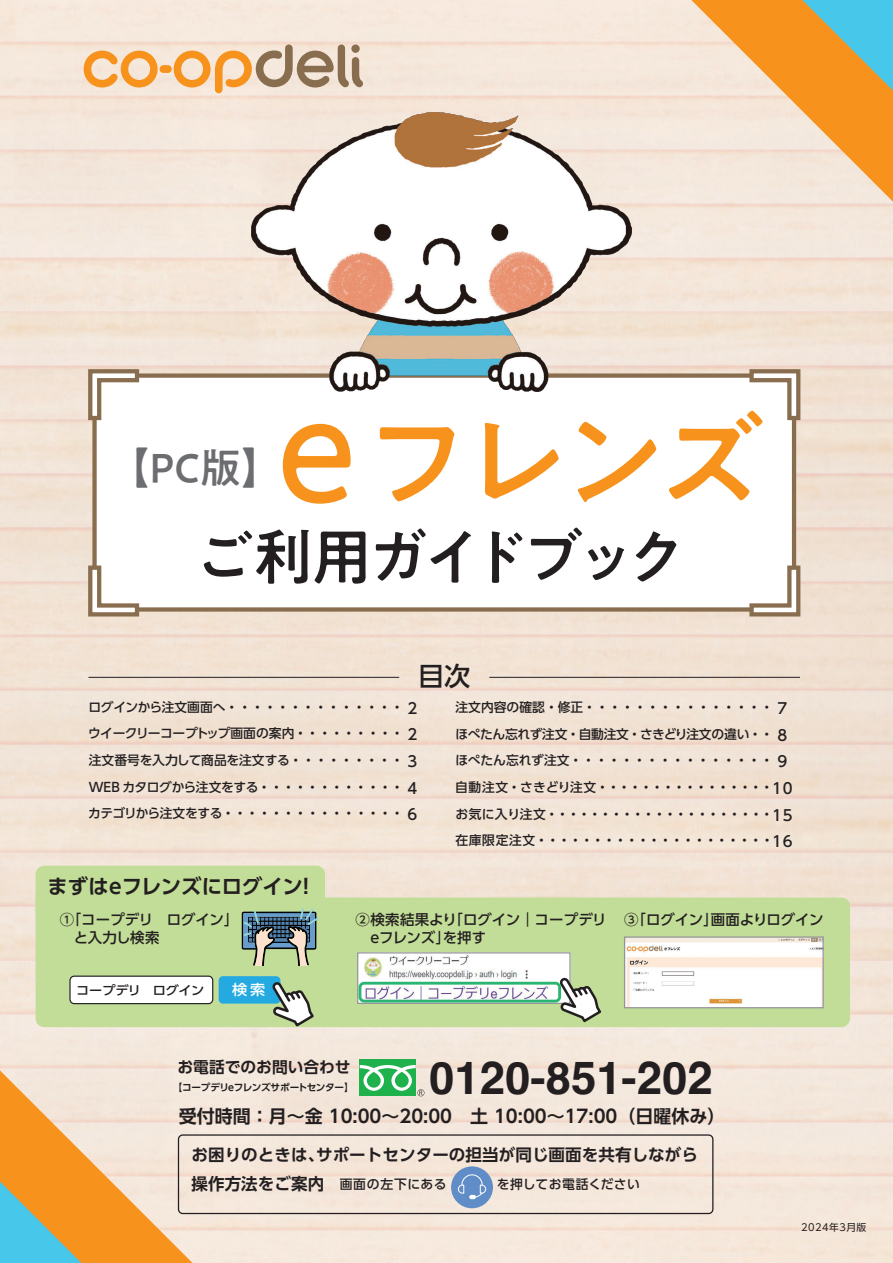
<style>
.page{position:relative;width:893px;height:1263px;background:#fff}
.page>*{position:absolute;margin:0;border:0;box-sizing:border-box;transform-origin:0 0}
.t1{font:500 109.35px "PA1 Gothic Std";color:#f7931d}
.t2{font:500 60.45px "PA1 Gothic Std";letter-spacing:-.095em;color:#231f20}
.t3{font:700 45.6px "Helvetica";color:#231f20}
.t4{font:500 40.5px "PA1 Gothic Std";color:#6c6d70}
.t5{font:500 26.1px "UD Shin Go Pr 6 N";color:#231f20}
.t6{font:700 20.25px "UD Shin Go Pr 6 N De";color:#231f20}
.t7{font:700 18px "UD Shin Go Pr 6 N De";color:#231f20}
.t8{font:700 16.5px/29px "UD Shin Go Pr 6 N De";letter-spacing:.005em;color:#231f20}
.t9{font:700 15.75px "UD Shin Go Pr 6 N De";color:#231f20}
.t10{font:500 15px/26.7px "UD Shin Go Pr 6 N";color:#231f20;text-align:justify}
.t11{font:500 14.4px/18px "UD Shin Go Pr 6 N";color:#231f20}
.t12{font:500 14.25px "UD Shin Go Pro";color:#fff;scale:1.06 1}
.t13{font:500 12.75px/26.7px "UD Shin Go Pr 6 N";letter-spacing:-.01em;color:#231f20;text-align:justify}
.t14{font:500 12.75px "UD Shin Go Pr 6 N";letter-spacing:.035em;color:#231f20}
.t15{font:500 12.45px "UD Shin Go Pro";letter-spacing:-.02em;color:#231f20;scale:1.06 1}
.t16{font:9.9px "UD Shin Go Pr 6 N";letter-spacing:.05em;color:#231f20}
.t17{font:700 9.6px "UD Shin Go Pr 6 N De";letter-spacing:-.035em;color:#231f20}
.s1{font-weight:400;font-size:157.65px}
</style>
<div class="page">
<img style="left:0;top:0;width:893px;height:1263px">
<hr style="left:88px;top:677px;width:311px;height:1px;background:#231f20">
<hr style="left:489px;top:677px;width:311px;height:1px;background:#231f20">
<div style="left:95px;top:376px;width:699px;height:233px;background:#fff"></div>
<div style="left:92px;top:373px;width:704px;height:239px;border:4px solid #896d4f"></div>
<svg style="left:86px;top:367px;width:55px;height:55px"></svg>
<svg style="left:86px;top:563px;width:55px;height:56px"></svg>
<svg style="left:747px;top:367px;width:56px;height:55px"></svg>
<svg style="left:747px;top:563px;width:56px;height:56px"></svg>
<svg style="left:691px;top:0;width:202px;height:202px;background:#e4c291"></svg>
<svg style="left:0;top:1070px;width:193px;height:193px;background:#e5c18d"></svg>
<div style="left:36px;top:897px;width:814px;height:130px;background:#c2dd97"></div>
<img style="left:229px;top:107px;width:419px;height:285px">
<svg style="left:36px;top:866px;width:289px;height:100px;background:#b7d194"></svg>
<img style="left:626px;top:938px;width:196px;height:68px">
<div style="left:624px;top:936px;width:200px;height:72px;border:1px solid #939598"></div>
<img style="left:359px;top:954px;width:210px;height:48px">
<div style="left:357px;top:952px;width:214px;height:52px;border:1px solid #939598"></div>
<div style="left:160px;top:65px;width:12px;height:8px;background:#f7931d;border-radius:4px"></div>
<svg style="left:84px;top:51px;width:74px;height:37px;background:#f5be80"></svg>
<svg style="left:174px;top:45px;width:190px;height:48px;background:#dcbd9c"></svg>
<div style="left:351px;top:45px;width:9px;height:8px;background:#896d4f;border-radius:50%"></div>
<div style="left:360px;top:1059px;width:56px;height:37px;background:#1fb14b"></div>
<svg style="left:360px;top:1065px;width:64px;height:31px"></svg>
<div style="left:70px;top:976px;width:143px;height:28px;background:#fff;border-radius:4px"></div>
<div style="left:69px;top:975px;width:144px;height:29px;border:1px solid #231f20;border-radius:4px"></div>
<div style="left:219px;top:976px;width:61px;height:28px;background:#24aae1;border-radius:4px"></div>
<div style="left:359px;top:982px;width:202px;height:20px;border:3px solid #2bb572;border-radius:4px"></div>
<svg style="left:270px;top:979px;width:46px;height:50px"></svg>
<svg style="left:557px;top:975px;width:46px;height:49px"></svg>
<div style="left:451px;top:1166px;width:42px;height:42px;background:#608cc8;border-radius:50%"></div>
<svg style="left:457px;top:1174px;width:30px;height:25px"></svg>
<div style="left:178px;top:1134px;width:535px;height:80px;border:1px solid #231f20;border-radius:4px"></div>
<h1 class="t1" style="left:275px;top:396px;width:491px"><span class="s1">e</span>フレンズ</h1>
<h2 class="t2" style="left:193px;top:521px;width:494px">ご利用ガイドブック</h2>
<h3 class="t4" style="left:109px;top:444px;width:173px">【PC版】</h3>
<h3 class="t5" style="left:418px;top:655px;width:54px">目次</h3>
<p class="t13" style="left:88px;top:693px;width:317px">ログインから注文画面へ・・・・・・・・・・・・・・ウイークリーコープトップ画面の案内・・・・・・・・・注文番号を入力して商品を注文する・・・・・・・・・WEB カタログから注文をする・・・・・・・・・・・・カテゴリから注文をする・・・・・・・・・・・・・・・</p>
<p class="t10" style="left:407px;top:694px;width:11px">2<br>2<br>3<br>4<br>6</p>
<p class="t13" style="left:455px;top:693px;width:320px">注文内容の確認・修正・・・・・・・・・・・・・・・ほぺたん忘れず注文・自動注文・さきどり注文の違い・・ほぺたん忘れず注文・・・・・・・・・・・・・・・・自動注文・さきどり注文・・・・・・・・・・・・・・・・お気に入り注文・・・・・・・・・・・・・・・・・・・・・在庫限定注文・・・・・・・・・・・・・・・・・・・・・</p>
<p class="t10" style="left:772px;top:694px;width:22px;text-align:center">7<br>8<br>9<br>10<br>15<br>16</p>
<h3 class="t6" style="left:48px;top:870px;width:270px">まずはeフレンズにログイン！</h3>
<p class="t11" style="left:60px;top:910px;width:180px">①「コープデリ　ログイン」　と入力し検索</p>
<p class="t11" style="left:355px;top:910px;width:470px">②検索結果より「ログイン｜コープデリ ③「ログイン」画面よりログイン　eフレンズ」を押す</p>
<p class="t15" style="left:76px;top:980px;width:122px">コープデリ　ログイン</p>
<p class="t12" style="left:232px;top:978px;width:33px">検索</p>
<p class="t9" style="left:177px;top:1054px;width:175px">お電話でのお問い合わせ</p>
<p class="t17" style="left:173px;top:1080px;width:183px">【コープデリeフレンズサポートセンター】</p>
<h3 class="t3" style="left:429px;top:1050px;width:285px">0120-851-202</h3>
<h3 class="t7" style="left:179px;top:1101px;width:548px">受付時間：月～金 10:00～20:00　土 10:00～17:00（日曜休み）</h3>
<p class="t8" style="left:191px;top:1140px;width:508px">お困りのときは、サポートセンターの担当が同じ画面を共有しながら操作方法をご案内</p>
<p class="t14" style="left:340px;top:1174px;width:302px">画面の左下にある　　　 を押してお電話ください</p>
<p class="t16" style="left:801px;top:1219px;width:67px">2024年3月版</p>
</div>
